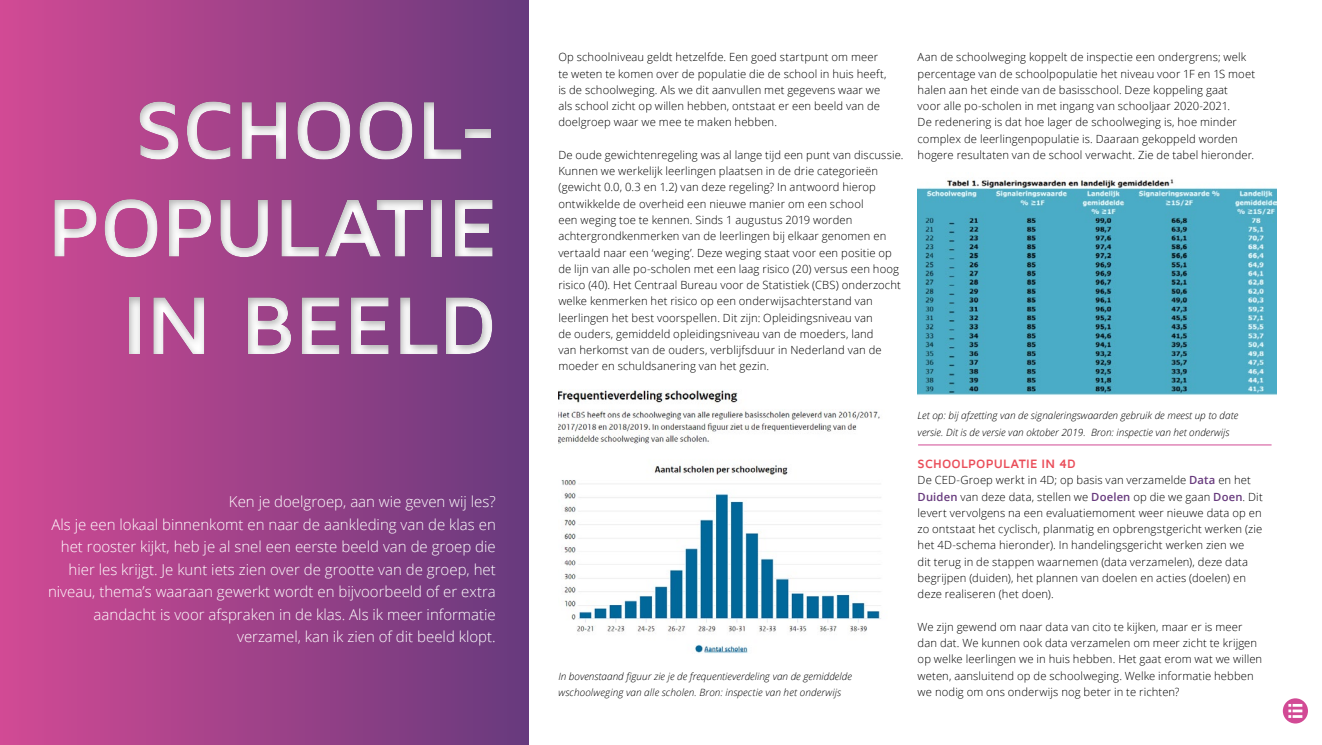
<style>
.page{position:relative;width:1322px;height:745px;background:#fff}
.page>*{position:absolute;margin:0;border:0;box-sizing:border-box;transform-origin:0 0}
.t1{font:700 85px/97.5px "Maven Pro";letter-spacing:-.015em;color:#fff;text-align:right}
.t2{font:300 15px/22.5px "Open Sans";color:#fff;text-align:right}
.t3{font:700 12.5px "Maven Pro";letter-spacing:.015em;color:#ea4e5a}
.t4{font:300 11.25px/16.2px "Open Sans";letter-spacing:.01em;color:#000}
.t5{font:italic 300 10px/16.2px "Open Sans";color:#000}
.s1{font-weight:600;color:#673a7d}
</style>
<div class="page">
<svg style="left:1283px;top:698px;width:25px;height:25px"></svg>
<div style="left:0;top:0;width:529px;height:744px;background:linear-gradient(to right,#d34a94,#683a7d)"></div>
<div style="left:0;top:59px;width:581px;height:314px;background:#000;opacity:.3"></div>
<img style="left:558px;top:390px;width:323px;height:262px">
<img style="left:917px;top:179px;width:360px;height:217px">
<hr style="left:918px;top:444px;width:353px;height:1px;background:#d24a95">
<h1 class="t1" style="left:47px;top:82px;width:452px">SCHOOL-<br>POPULATIE<br>IN BEELD</h1>
<p class="t2" style="left:48px;top:489px;width:449px">Ken je doelgroep, aan wie geven wij les?<br>Als je een lokaal binnenkomt en naar de aankleding van de klas en het rooster kijkt, heb je al snel een eerste beeld van de groep die hier les krijgt. Je kunt iets zien over de grootte van de groep, het niveau, thema’s waaraan gewerkt wordt en bijvoorbeeld of er extra aandacht is voor afspraken in de klas. Als ik meer informatie verzamel, kan ik zien of dit beeld klopt.</p>
<p class="t4" style="left:558px;top:49px;width:330px">Op schoolniveau geldt hetzelfde. Een goed startpunt om meer te weten te komen over de populatie die de school in huis heeft, is de schoolweging. Als we dit aanvullen met gegevens waar we als school zicht op willen hebben, ontstaat er een beeld van de doelgroep waar we mee te maken hebben.</p>
<p class="t4" style="left:558px;top:146px;width:347px">De oude gewichtenregeling was al lange tijd een punt van discussie.<br>Kunnen we werkelijk leerlingen plaatsen in de drie categorieën (gewicht 0.0, 0.3 en 1.2) van deze regeling? In antwoord hierop ontwikkelde de overheid een nieuwe manier om een school<br>een weging toe te kennen. Sinds 1 augustus 2019 worden achtergrondkenmerken van de leerlingen bij elkaar genomen en vertaald naar een ‘weging’. Deze weging staat voor een positie op de lijn van alle po-scholen met een laag risico (20) versus een hoog risico (40). Het Centraal Bureau voor de Statistiek (CBS) onderzocht welke kenmerken het risico op een onderwijsachterstand van leerlingen het best voorspellen. Dit zijn: Opleidingsniveau van<br>de ouders, gemiddeld opleidingsniveau van de moeders, land<br>van herkomst van de ouders, verblijfsduur in Nederland van de moeder en schuldsanering van het gezin.</p>
<p class="t4" style="left:917px;top:49px;width:339px">Aan de schoolweging koppelt de inspectie een ondergrens; welk percentage van de schoolpopulatie het niveau voor 1F en 1S moet halen aan het einde van de basisschool. Deze koppeling gaat<br>voor alle po-scholen in met ingang van schooljaar 2020-2021.<br>De redenering is dat hoe lager de schoolweging is, hoe minder complex de leerlingenpopulatie is. Daaraan gekoppeld worden hogere resultaten van de school verwacht. Zie de tabel hieronder.</p>
<p class="t5" style="left:558px;top:667px;width:295px">In bovenstaand figuur zie je de frequentieverdeling van de gemiddelde wschoolweging van alle scholen. Bron: inspectie van het onderwijs</p>
<p class="t5" style="left:917px;top:407px;width:322px">Let op: bij afzetting van de signaleringswaarden gebruik de meest up to date versie. Dit is de versie van oktober 2019. Bron: inspectie van het onderwijs</p>
<p class="t3" style="left:917px;top:457px;width:160px">SCHOOLPOPULATIE IN 4D</p>
<p class="t4" style="left:917px;top:471px;width:347px">De CED-Groep werkt in 4D; op basis van verzamelde <span class="s1">Data</span> en het <span class="s1">Duiden</span> van deze data, stellen we <span class="s1">Doelen</span> op die we gaan <span class="s1">Doen</span>. Dit levert vervolgens na een evaluatiemoment weer nieuwe data op en zo ontstaat het cyclisch, planmatig en opbrengstgericht werken (zie het 4D-schema hieronder). In handelingsgericht werken zien we<br>dit terug in de stappen waarnemen (data verzamelen), deze data begrijpen (duiden), het plannen van doelen en acties (doelen) en deze realiseren (het doen).</p>
<p class="t4" style="left:917px;top:617px;width:346px">We zijn gewend om naar data van cito te kijken, maar er is meer dan dat. We kunnen ook data verzamelen om meer zicht te krijgen op welke leerlingen we in huis hebben. Het gaat erom wat we willen weten, aansluitend op de schoolweging. Welke informatie hebben we nodig om ons onderwijs nog beter in te richten?</p>
</div>
